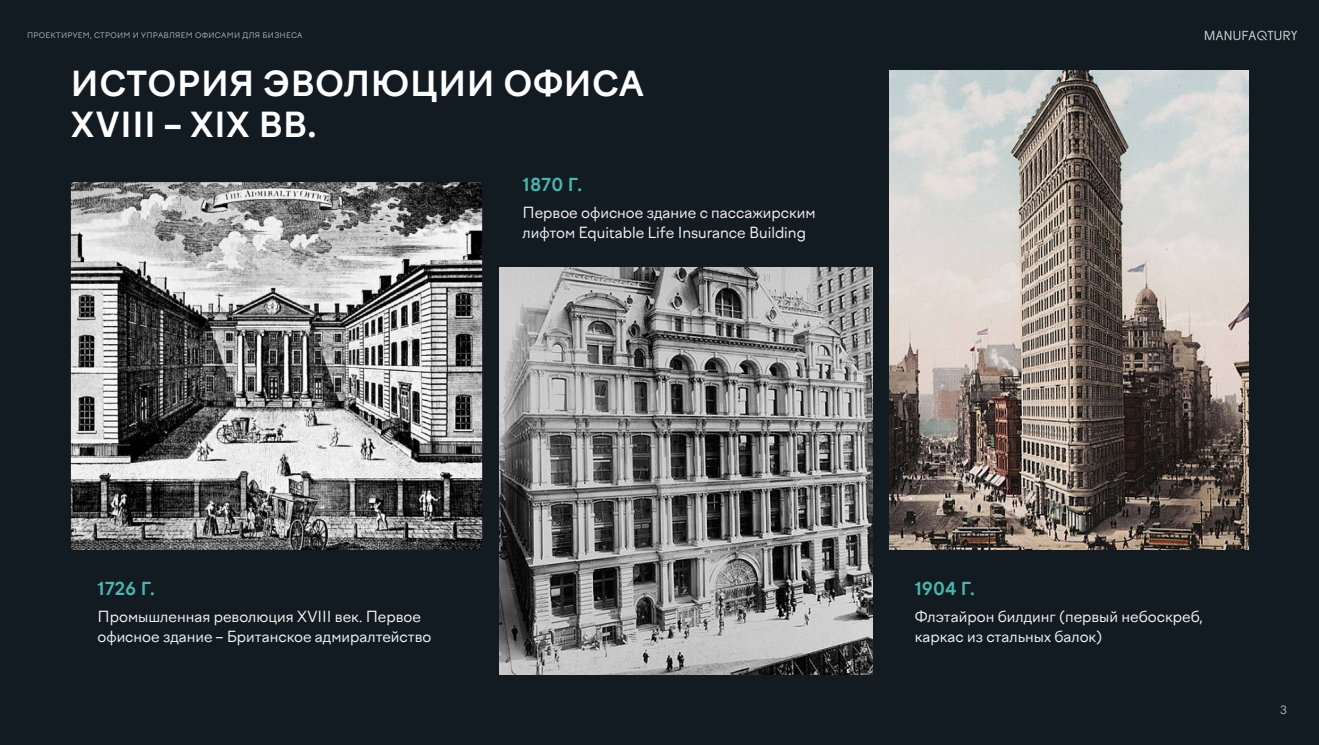
<style>
.page{position:relative;width:1319px;height:745px;background:#fff}
.page>*{position:absolute;margin:0;border:0;box-sizing:border-box;transform-origin:0 0}
.t1{font:700 33.75px/40.5px "Factor A";letter-spacing:.02em;color:#fff}
.t2{font:700 17.5px "Factor A";letter-spacing:.02em;color:#4ab7ae}
.t3{font:15px/20px "Factor A";color:#f2f2f2}
.t4{font:11.25px "Factor A";color:#b0b3b4}
.t5{font:7.5px "Factor A";letter-spacing:.04em;color:#b0b3b4}
</style>
<div class="page">
<div style="left:0;top:0;width:1318px;height:744px;background:#121b22"></div>
<svg style="left:1204px;top:31px;width:93px;height:9px"></svg>
<img style="left:71px;top:182px;width:411px;height:367px">
<img style="left:499px;top:267px;width:372px;height:406px">
<img style="left:889px;top:71px;width:358px;height:478px">
<p class="t5" style="left:27px;top:31px;width:277px">ПРОЕКТИРУЕМ, СТРОИМ И УПРАВЛЯЕМ ОФИСАМИ ДЛЯ БИЗНЕСА</p>
<h1 class="t1" style="left:71px;top:64px;width:575px">ИСТОРИЯ ЭВОЛЮЦИИ ОФИСА<br>XVIII – XIX ВВ.</h1>
<p class="t2" style="left:522px;top:174px;width:61px">1870 Г.</p>
<p class="t3" style="left:522px;top:202px;width:294px">Первое офисное здание с пассажирским лифтом Equitable Life Insurance Building</p>
<p class="t2" style="left:97px;top:578px;width:59px">1726 Г.</p>
<p class="t3" style="left:97px;top:606px;width:335px">Промышленная революция XVIII век. Первое офисное здание – Британское адмиралтейство</p>
<p class="t2" style="left:914px;top:578px;width:62px">1904 Г.</p>
<p class="t3" style="left:914px;top:606px;width:289px">Флэтайрон билдинг (первый небоскреб, каркас из стальных балок)</p>
<p class="t4" style="left:1279px;top:702px;width:8px">3</p>
</div>
